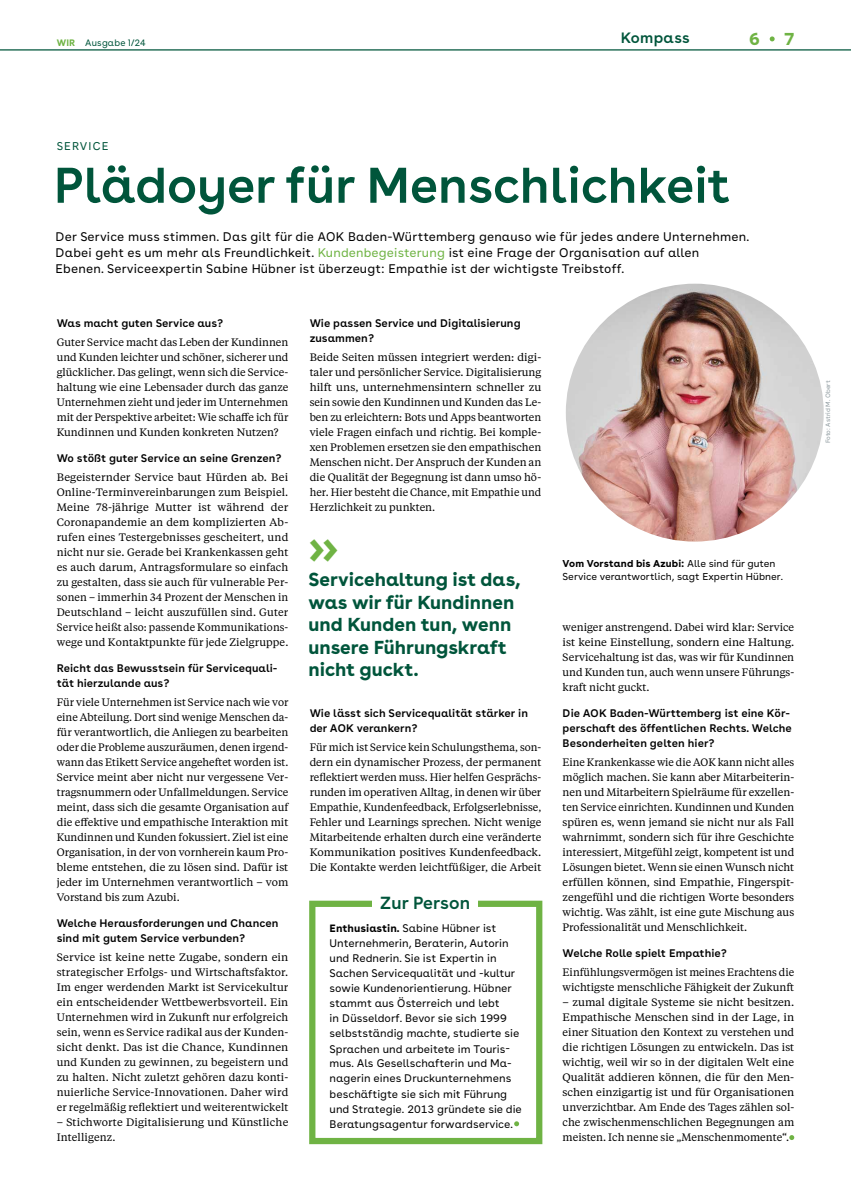
<style>
.page{position:relative;width:851px;height:1195px;background:#fff}
.page>*{position:absolute;margin:0;border:0;box-sizing:border-box;transform-origin:0 0}
.t1{font:600 50px "AOK Buenos Aires";color:#00553b}
.t2{font:700 48.75px "AOK Buenos Aires";color:#6fb344}
.t3{font:700 18.75px/22.5px "AOK Buenos Aires";color:#00553b}
.t4{font:600 17.5px "AOK Buenos Aires";letter-spacing:.01em;color:#00553b}
.t5{font:700 17.5px "AOK Buenos Aires";color:#6fb344}
.t6{font:600 15px "AOK Buenos Aires";letter-spacing:.02em;color:#00553b}
.t7{font:12.5px/16.2px "AOK Buenos Aires Text";letter-spacing:.01em;color:#000}
.t8{font:11.25px "AOK Buenos Aires Text";letter-spacing:.085em;color:#00553b}
.t9{font:11px/15px "AOK Buenos Aires Text";color:#000}
.t10{font:600 11px/15px "AOK Buenos Aires Text";color:#000}
.t11{font:10.75px/15px "Tiempos Text Regular";color:#000;text-align:justify}
.t12{font:10px "AOK Buenos Aires Text";color:#000}
.t13{font:700 10px "AOK Buenos Aires";letter-spacing:.015em;color:#000}
.t14{font:9.38px "AOK Buenos Aires";letter-spacing:.02em;color:#00553b}
.t15{font:6.25px "AOK Buenos Aires Text";color:#8b979c}
.s1{font-weight:700;color:#6fb344}
.s2{color:#6fb344}
.s3{font-weight:700;font-size:10.62px}
.s4{font-family:"AOK Buenos Aires Text"}
.s5{font-family:"AOK Buenos Aires Text";font-weight:400}
</style>
<div class="page">
<hr style="left:0;top:49px;width:850px;height:2px;background:#00553b">
<svg style="left:769px;top:36px;width:5px;height:5px"></svg>
<svg style="left:789px;top:1135px;width:5px;height:4px"></svg>
<img style="left:565px;top:283px;width:258px;height:258px;border-radius:129px">
<svg style="left:514px;top:1121px;width:5px;height:4px"></svg>
<div style="left:309px;top:900px;width:233px;height:243px;border:6px solid #6fb344"></div>
<div style="left:372px;top:890px;width:105px;height:30px;background:#fff"></div>
<p class="t14" style="left:57px;top:35px;width:90px"><span class="s1">WIR</span> Ausgabe 1/24</p>
<h3 class="t6" style="left:620px;top:25px;width:71px">Kompass</h3>
<h3 class="t5" style="left:749px;top:24px;width:12px">6</h3>
<h3 class="t5" style="left:784px;top:24px;width:11px">7</h3>
<p class="t8" style="left:57px;top:137px;width:53px">SERVICE</p>
<h1 class="t1" style="left:54px;top:143px;width:677px">Plädoyer für Menschlichkeit</h1>
<p class="t7" style="left:56px;top:227px;width:695px">Der Service muss stimmen. Das gilt für die AOK Baden-Württemberg genauso wie für jedes andere Unternehmen.<br>Dabei geht es um mehr als Freundlichkeit. <span class="s2">Kundenbegeisterung</span> ist eine Frage der Organisation auf allen<br>Ebenen. Serviceexpertin Sabine Hübner ist überzeugt: Empathie ist der wichtigste Treibstoff.</p>
<p class="t10" style="left:57px;top:314px;width:168px">Was macht guten Service aus?</p>
<p class="t11" style="left:57px;top:334px;width:233px">Guter Service macht das Leben der Kundinnen und Kunden leichter und schöner, sicherer und glücklicher. Das gelingt, wenn sich die Service&shy;haltung wie eine Lebensader durch das ganze Unternehmen zieht und jeder im Unternehmen mit der Perspektive arbeitet: Wie schaffe ich für Kundinnen und Kunden konkreten Nutzen?</p>
<p class="t10" style="left:57px;top:449px;width:226px">Wo stößt guter Service an seine Grenzen?</p>
<p class="t11" style="left:57px;top:469px;width:233px">Begeisternder Service baut Hürden ab. Bei Online-Terminvereinbarungen zum Beispiel.<br>Meine 78-jährige Mutter ist während der Coronapandemie an dem komplizierten Ab&shy;rufen eines Testergebnisses gescheitert, und nicht nur sie. Gerade bei Krankenkassen geht es auch darum, Antragsformulare so einfach zu gestalten, dass sie auch für vulnerable Per&shy;sonen – immerhin 34 Prozent der Menschen in Deutschland – leicht auszufüllen sind. Guter Service heißt also: passende Kommunikations&shy;wege und Kontaktpunkte für jede Zielgruppe.</p>
<p class="t10" style="left:57px;top:659px;width:222px">Reicht das Bewusstsein für Servicequali&shy;tät hierzulande aus?</p>
<p class="t11" style="left:57px;top:694px;width:233px">Für viele Unternehmen ist Service nach wie vor eine Abteilung. Dort sind wenige Menschen da&shy;für verantwortlich, die Anliegen zu bearbeiten oder die Probleme auszuräumen, denen irgend&shy;wann das Etikett Service angeheftet worden ist.<br>Service meint aber nicht nur vergessene Ver&shy;tragsnummern oder Unfallmeldungen. Service meint, dass sich die gesamte Organisation auf die effektive und empathische Interaktion mit Kundinnen und Kunden fokussiert. Ziel ist eine Organisation, in der von vornherein kaum Pro&shy;bleme entstehen, die zu lösen sind. Dafür ist jeder im Unternehmen verantwortlich – vom Vorstand bis zum Azubi.</p>
<p class="t10" style="left:57px;top:914px;width:223px">Welche Herausforderungen und Chancen sind mit gutem Service verbunden?</p>
<p class="t11" style="left:57px;top:949px;width:233px">Service ist keine nette Zugabe, sondern ein strategischer Erfolgs- und Wirtschaftsfaktor.<br>Im enger werdenden Markt ist Servicekultur ein entscheidender Wettbewerbsvorteil. Ein Unternehmen wird in Zukunft nur erfolgreich sein, wenn es Service radikal aus der Kunden&shy;sicht denkt. Das ist die Chance, Kundinnen und Kunden zu gewinnen, zu begeistern und zu halten. Nicht zuletzt gehören dazu konti&shy;nuierliche Service-Innovationen. Daher wird er regelmäßig reflektiert und weiterentwickelt</p>
<p class="t11" style="left:57px;top:1114px;width:233px">– Stichworte Digitalisierung und Künstliche<br>Intelligenz.</p>
<p class="t10" style="left:309px;top:314px;width:212px">Wie passen Service und Digitalisierung zusammen?</p>
<p class="t11" style="left:309px;top:349px;width:233px">Beide Seiten müssen integriert werden: digi&shy;taler und persönlicher Service. Digitalisierung hilft uns, unternehmensintern schneller zu sein sowie den Kundinnen und Kunden das Le&shy;ben zu erleichtern: Bots und Apps beantworten viele Fragen einfach und richtig. Bei komple&shy;xen Problemen ersetzen sie den empathischen Menschen nicht. Der Anspruch der Kunden an die Qualität der Begegnung ist dann umso hö&shy;her. Hier besteht die Chance, mit Empathie und Herzlichkeit zu punkten.</p>
<h2 class="t2" style="left:308px;top:504px;width:31px">»</h2>
<h3 class="t3" style="left:308px;top:566px;width:213px">Servicehaltung ist das, was wir für Kundinnen und Kunden tun, wenn unsere Führungskraft nicht guckt.</h3>
<p class="t10" style="left:309px;top:704px;width:220px">Wie lässt sich Servicequalität stärker in der AOK verankern?</p>
<p class="t11" style="left:309px;top:739px;width:233px">Für mich ist Service kein Schulungsthema, son&shy;dern ein dynamischer Prozess, der permanent reflektiert werden muss. Hier helfen Gesprächs&shy;runden im operativen Alltag, in denen wir über Empathie, Kundenfeedback, Erfolgserlebnisse, Fehler und Learnings sprechen. Nicht wenige Mitarbeitende erhalten durch eine veränderte Kommunikation positives Kundenfeedback.<br>Die Kontakte werden leichtfüßiger, die Arbeit</p>
<h3 class="t4" style="left:380px;top:888px;width:92px">Zur Person</h3>
<p class="t9" style="left:329px;top:919px;width:194px"><span class="s3">Enthusiastin.</span> Sabine Hübner ist Unternehmerin, Beraterin, Autorin und Rednerin. Sie ist Expertin in Sachen Servicequalität und -kultur sowie Kundenorientierung. Hübner stammt aus Österreich und lebt<br>in Düsseldorf. Bevor sie sich 1999 selbstständig machte, studierte sie Sprachen und arbeitete im Touris&shy;mus. Als Gesellschafterin und Ma&shy;nagerin eines Druckunternehmens beschäftigte sie sich mit Führung und Strategie. 2013 gründete sie die Beratungsagentur forwardservice.</p>
<p class="t13" style="left:562px;top:555px;width:214px">Vom Vorstand bis Azubi<span class="s4">:</span> <span class="s5">Alle sind für guten</span></p>
<p class="t12" style="left:562px;top:568px;width:222px">Service verantwortlich, sagt Expertin Hübner.</p>
<p class="t11" style="left:562px;top:619px;width:233px">weniger anstrengend. Dabei wird klar: Service ist keine Einstellung, sondern eine Haltung.<br>Servicehaltung ist das, was wir für Kundinnen und Kunden tun, auch wenn unsere Führungs&shy;kraft nicht guckt.</p>
<p class="t10" style="left:562px;top:704px;width:231px">Die AOK Baden-Württemberg ist eine Kör&shy;perschaft des öffentlichen Rechts. Welche<br>Besonderheiten gelten hier?</p>
<p class="t11" style="left:562px;top:754px;width:233px">Eine Krankenkasse wie die AOK kann nicht alles möglich machen. Sie kann aber Mitarbeiterin&shy;nen und Mitarbeitern Spielräume für exzellen&shy;ten Service einrichten. Kundinnen und Kunden spüren es, wenn jemand sie nicht nur als Fall wahrnimmt, sondern sich für ihre Geschichte interessiert, Mitgefühl zeigt, kompetent ist und Lösungen bietet. Wenn sie einen Wunsch nicht erfüllen können, sind Empathie, Fingerspit&shy;zengefühl und die richtigen Worte besonders wichtig. Was zählt, ist eine gute Mischung aus Professionalität und Menschlichkeit.</p>
<p class="t10" style="left:562px;top:944px;width:166px">Welche Rolle spielt Empathie?</p>
<p class="t11" style="left:562px;top:964px;width:233px">Einfühlungsvermögen ist meines Erachtens die wichtigste menschliche Fähigkeit der Zukunft</p>
<p class="t11" style="left:562px;top:994px;width:233px">– zumal digitale Systeme sie nicht besitzen.<br>Empathische Menschen sind in der Lage, in einer Situation den Kontext zu verstehen und die richtigen Lösungen zu entwickeln. Das ist wichtig, weil wir so in der digitalen Welt eine Qualität addieren können, die für den Men&shy;schen einzigartig ist und für Organisationen unverzichtbar. Am Ende des Tages zählen sol&shy;che zwischenmenschlichen Begegnungen am meisten. Ich nenne sie „Menschenmomente“.</p>
<p class="t15" style="left:822px;top:443px;width:65px;rotate:-90deg">Foto: Astrid M. Obert</p>
</div>
